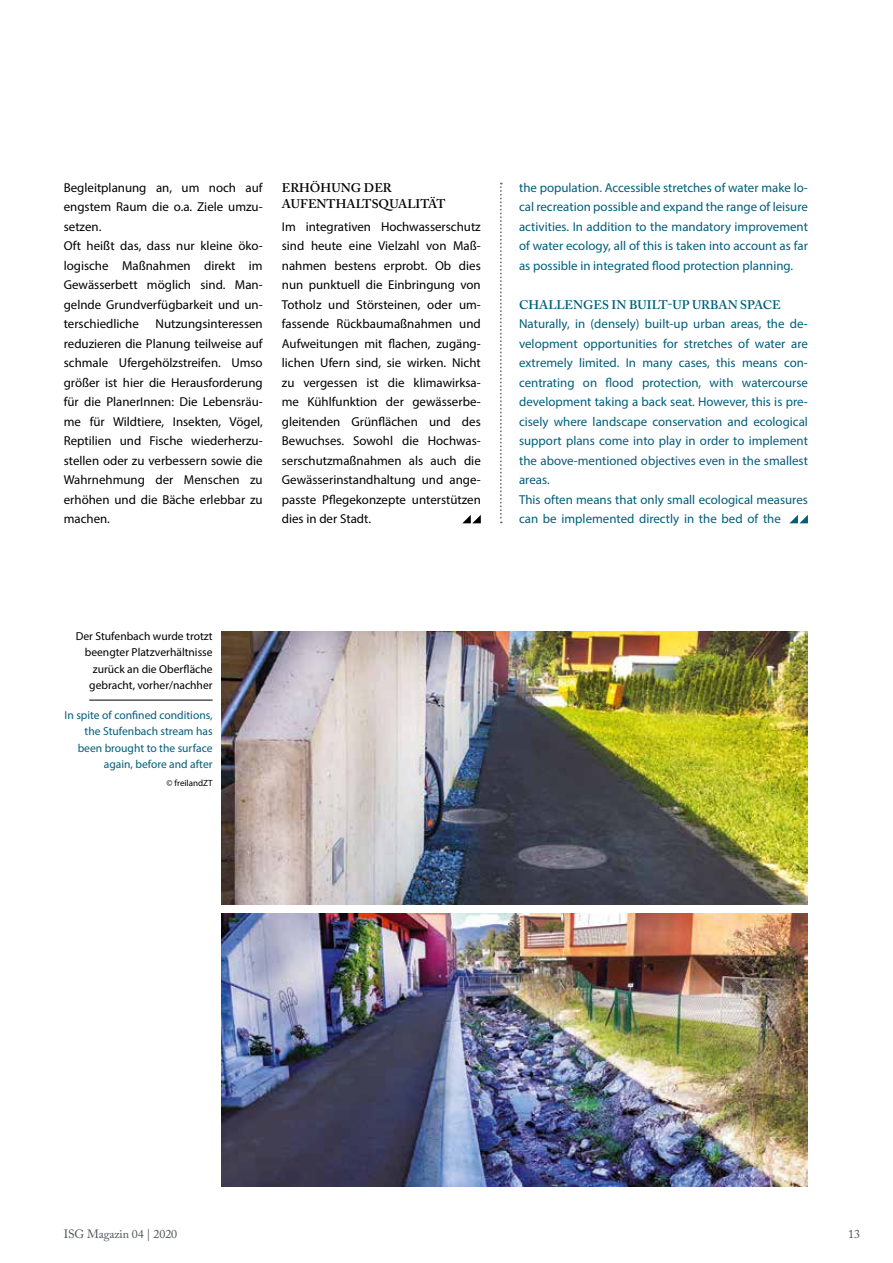
<style>
.page{position:relative;width:893px;height:1263px;background:#fff}
.page>*{position:absolute;margin:0;border:0;box-sizing:border-box;transform-origin:0 0}
.t1{font:12.9px/19.5px "Myriad Pro";color:#000;text-align:justify}
.t2{font:12.9px/19.5px "Myriad Pro";color:#005e7b;text-align:justify}
.t3{font:600 12.45px "Adobe Caslon Pro";letter-spacing:.005em;color:#005e7b}
.t4{font:600 12.45px/16.5px "Adobe Caslon Pro";letter-spacing:.005em;color:#000}
.t5{font:12px "Adobe Caslon Pro";letter-spacing:-.01em;color:#4e5058}
.t6{font:11.55px/16.5px "Myriad Pro";color:#000;text-align:right}
.t7{font:11.55px/16.5px "Myriad Pro";color:#005e7b;text-align:right}
.t8{font:9px "Myriad Pro";color:#000}
</style>
<div class="page">
<svg style="left:500px;top:183px;width:2px;height:340px"></svg>
<svg style="left:462px;top:515px;width:19px;height:8px"></svg>
<svg style="left:790px;top:515px;width:18px;height:8px"></svg>
<img style="left:221px;top:631px;width:587px;height:274px">
<img style="left:221px;top:913px;width:587px;height:273px">
<hr style="left:89px;top:700px;width:124px;height:1px;background:#000">
<p class="t1" style="left:64px;top:178px;width:200px;text-align:left">Begleitplanung an, um noch auf engstem Raum die o.a. Ziele umzu&shy;setzen.<br>Oft heißt das, dass nur kleine öko&shy;logische Maßnahmen direkt im<br>Gewässerbett möglich sind. Man&shy;gelnde Grundverfügbarkeit und un&shy;terschiedliche</p>
<p class="t1" style="left:64px;top:314px;width:200px;text-indent:92px">Nutzungsinteressen reduzieren die Planung teilweise auf schmale Ufergehölzstreifen. Umso größer ist hier die Herausforderung für die PlanerInnen: Die Lebensräu&shy;me für Wildtiere, Insekten, Vögel, Reptilien und Fische wiederherzu&shy;stellen oder zu verbessern sowie die Wahrnehmung der Menschen zu erhöhen und die Bäche erlebbar zu machen.</p>
<p class="t4" style="left:282px;top:179px;width:165px">ERHÖHUNG DER<br>AUFENTHALTSQUALITÄT</p>
<p class="t1" style="left:282px;top:216px;width:200px">Im integrativen Hochwasserschutz sind heute eine Vielzahl von Maß&shy;nahmen bestens erprobt. Ob dies nun punktuell die Einbringung von Totholz und Störsteinen, oder um&shy;fassende Rückbaumaßnahmen und Aufweitungen mit flachen, zugäng&shy;lichen Ufern sind, sie wirken. Nicht zu vergessen ist die klimawirksa&shy;me Kühlfunktion der gewässerbe&shy;gleitenden Grünflächen und des Bewuchses. Sowohl die Hochwas&shy;serschutzmaßnahmen als auch die Gewässerinstandhaltung und ange&shy;passte Pflegekonzepte unterstützen dies in der Stadt.</p>
<p class="t2" style="left:519px;top:177px;width:290px">the population. Accessible stretches of water make lo&shy;cal recreation possible and expand the range of leisure activities. In addition to the mandatory improvement of water ecology, all of this is taken into account as far as possible in integrated flood protection planning.</p>
<p class="t3" style="left:519px;top:297px;width:263px">CHALLENGES IN BUILT-UP URBAN SPACE</p>
<p class="t2" style="left:519px;top:314px;width:290px;text-align:left">Naturally, in (densely) built-up urban areas, the de&shy;velopment opportunities for stretches of water are extremely limited. In many cases, this means con&shy;centrating on flood protection, with watercourse development taking a back seat. However, this is pre&shy;cisely where landscape conservation and ecological support plans come into play in order to implement the above-mentioned objectives even in the smallest areas.<br>This often means that only small ecological measures can be implemented directly in the bed of the</p>
<p class="t6" style="left:76px;top:627px;width:138px">Der Stufenbach wurde trotzt beengter Platzverhältnisse zurück an die Oberfläche gebracht, vorher/nachher</p>
<p class="t7" style="left:65px;top:706px;width:149px">In spite of confined conditions, the Stufenbach stream has been brought to the surface again, before and after</p>
<p class="t8" style="left:167px;top:778px;width:48px">© freilandZT</p>
<p class="t5" style="left:64px;top:1226px;width:115px">ISG Magazin 04 | 2020</p>
<p class="t5" style="left:848px;top:1226px;width:13px">13</p>
</div>
